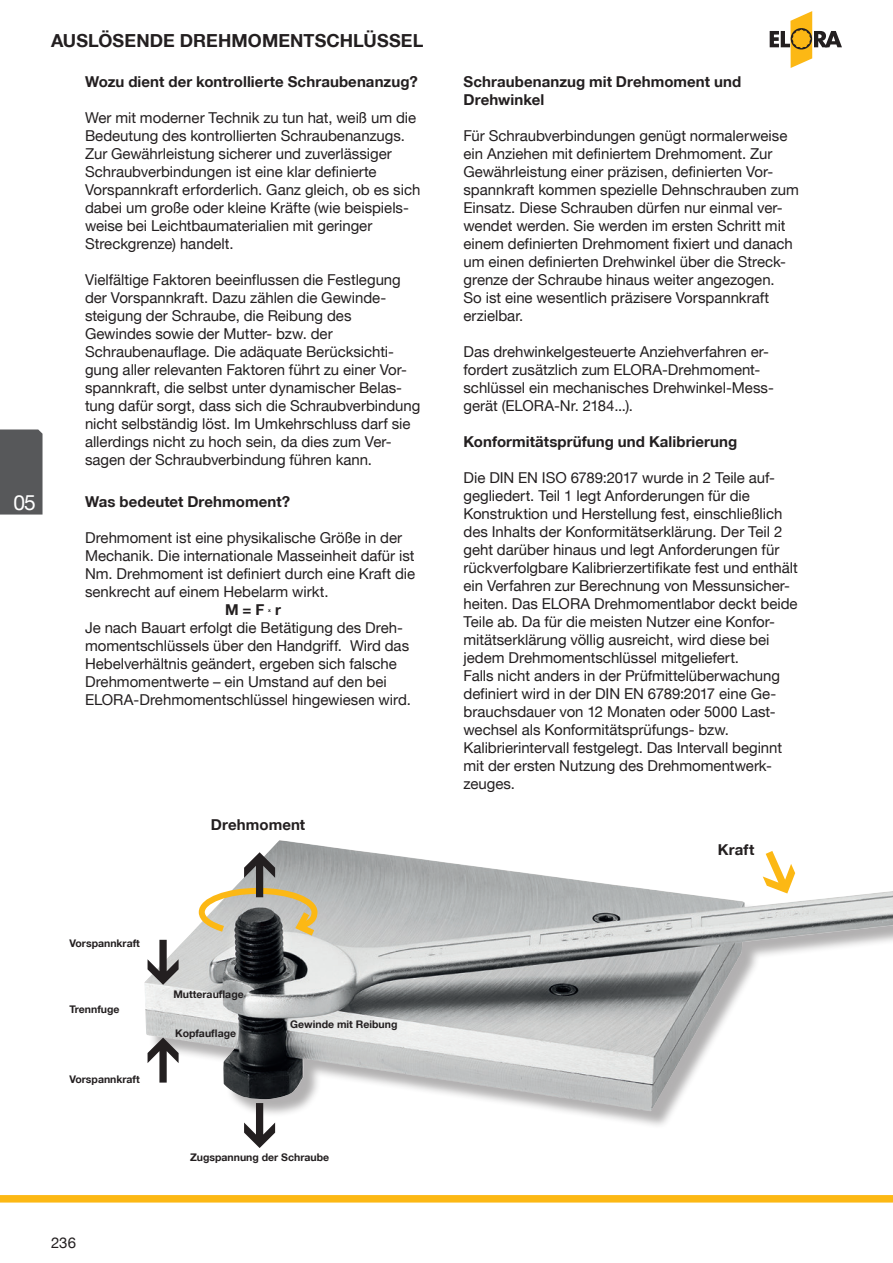
<style>
.page{position:relative;width:893px;height:1263px;background:#fff}
.page>*{position:absolute;margin:0;border:0;box-sizing:border-box;transform-origin:0 0}
.t1{font:21px "Helvetica Neue LT";color:#fff}
.Kopf_Bezeichnung{font:700 18px "Helvetica Neue LT";letter-spacing:.005em;color:#231f20}
.Code___Elopikto{font:15px/18px "Helvetica Neue LT";letter-spacing:-.005em;color:#231f20}
.Code___Elopikto-2{font:700 15px "Helvetica Neue LT";letter-spacing:.005em;color:#231f20}
.t2{font:700 10.5px "Helvetica Neue LT";color:#231f20}
.Code___Elopikto-3{font:700 5.25px "Helvetica Neue LT";color:#231f20}
</style>
<div class="page">
<div style="left:0;top:429px;width:43px;height:85px;background:#57585a"></div>
<svg style="left:770px;top:11px;width:72px;height:57px"></svg>
<div style="left:0;top:1195px;width:893px;height:7px;background:#fcb814"></div>
<div style="left:147px;top:843px;width:746px;height:286px;background:#231f20;opacity:.35"></div>
<img style="left:145px;top:840px;width:748px;height:271px">
<svg style="left:244px;top:1103px;width:31px;height:45px"></svg>
<svg style="left:763px;top:851px;width:32px;height:42px"></svg>
<svg style="left:148px;top:1037px;width:31px;height:45px"></svg>
<svg style="left:148px;top:940px;width:31px;height:45px"></svg>
<svg style="left:196px;top:852px;width:125px;height:89px"></svg>
<h1 class="t1" style="left:13px;top:489px;width:24px">05</h1>
<p class="Kopf_Bezeichnung" style="left:51px;top:30px;width:374px">AUSLÖSENDE DREHMOMENTSCHLÜSSEL</p>
<p class="Code___Elopikto-2" style="left:85px;top:73px;width:334px">Wozu dient der kontrollierte Schraubenanzug?</p>
<p class="Code___Elopikto" style="left:85px;top:109px;width:333px">Wer mit moderner Technik zu tun hat, weiß um die<br>Bedeutung des kontrollierten Schraubenanzugs.</p>
<p class="Code___Elopikto" style="left:85px;top:145px;width:337px">Zur Gewährleistung sicherer und zuverlässiger Schraubverbindungen ist eine klar definierte Vorspannkraft erforderlich. Ganz gleich, ob es sich dabei um große oder kleine Kräfte (wie beispiels&shy;weise bei Leichtbaumaterialien mit geringer Streckgrenze) handelt.</p>
<p class="Code___Elopikto" style="left:85px;top:271px;width:317px">Vielfältige Faktoren beeinflussen die Festlegung der Vorspannkraft. Dazu zählen die Gewinde-</p>
<p class="Code___Elopikto" style="left:85px;top:307px;width:268px">steigung der Schraube, die Reibung des</p>
<p class="Code___Elopikto" style="left:85px;top:325px;width:337px">Gewindes sowie der Mutter- bzw. der Schraubenauflage. Die adäquate Berücksichti&shy;gung aller relevanten Faktoren führt zu einer Vor&shy;spannkraft, die selbst unter dynamischer Belas&shy;tung dafür sorgt, dass sich die Schraubverbindung nicht selbständig löst. Im Umkehrschluss darf sie allerdings nicht zu hoch sein, da dies zum Ver&shy;sagen der Schraubverbindung führen kann.</p>
<p class="Code___Elopikto-2" style="left:85px;top:492px;width:207px">Was bedeutet Drehmoment?</p>
<p class="Code___Elopikto" style="left:85px;top:528px;width:319px">Drehmoment ist eine physikalische Größe in der</p>
<p class="Code___Elopikto" style="left:85px;top:546px;width:332px;text-align:justify">Mechanik. Die internationale Masseinheit dafür ist Nm. Drehmoment ist definiert durch eine Kraft die senkrecht auf einem Hebelarm wirkt.</p>
<p class="Code___Elopikto-2" style="left:225px;top:600px;width:41px">M = F</p>
<p class="Code___Elopikto-3" style="left:268px;top:607px;width:4px">x</p>
<p class="Code___Elopikto-2" style="left:275px;top:600px;width:7px">r</p>
<p class="Code___Elopikto" style="left:85px;top:618px;width:327px">Je nach Bauart erfolgt die Betätigung des Dreh&shy;momentschlüssels über den Handgriff. Wird das Hebelverhältnis geändert, ergeben sich falsche Drehmomentwerte – ein Umstand auf den bei ELORA-Drehmomentschlüssel hingewiesen wird.</p>
<p class="Code___Elopikto-2" style="left:211px;top:815px;width:96px">Drehmoment</p>
<p class="t2" style="left:70px;top:937px;width:72px">Vorspannkraft</p>
<p class="t2" style="left:70px;top:1003px;width:51px">Trennfuge</p>
<p class="t2" style="left:69px;top:1072px;width:72px">Vorspannkraft</p>
<p class="Code___Elopikto" style="left:51px;top:1233px;width:27px">236</p>
<p class="t2" style="left:173px;top:987px;width:72px">Mutterauflage</p>
<p class="t2" style="left:175px;top:1026px;width:63px">Kopfauflage</p>
<p class="t2" style="left:290px;top:1017px;width:109px">Gewinde mit Reibung</p>
<p class="t2" style="left:190px;top:1151px;width:141px">Zugspannung der Schraube</p>
<p class="Code___Elopikto-2" style="left:463px;top:73px;width:279px">Schraubenanzug mit Drehmoment und</p>
<p class="Code___Elopikto-2" style="left:463px;top:91px;width:82px">Drehwinkel</p>
<p class="Code___Elopikto" style="left:463px;top:127px;width:337px">Für Schraubverbindungen genügt normalerweise ein Anziehen mit definiertem Drehmoment. Zur Gewährleistung einer präzisen, definierten Vor&shy;spannkraft kommen spezielle Dehnschrauben zum Einsatz. Diese Schrauben dürfen nur einmal ver&shy;wendet werden. Sie werden im ersten Schritt mit einem definierten Drehmoment fixiert und danach um einen definierten Drehwinkel über die Streck&shy;grenze der Schraube hinaus weiter angezogen.</p>
<p class="Code___Elopikto" style="left:463px;top:289px;width:307px">So ist eine wesentlich präzisere Vorspannkraft erzielbar.</p>
<p class="Code___Elopikto" style="left:463px;top:343px;width:307px">Das drehwinkelgesteuerte Anziehverfahren er-</p>
<p class="Code___Elopikto" style="left:463px;top:361px;width:298px">fordert zusätzlich zum ELORA-Drehmoment-</p>
<p class="Code___Elopikto" style="left:463px;top:379px;width:312px">schlüssel ein mechanisches Drehwinkel-Mess&shy;gerät (ELORA-Nr. 2184...).</p>
<p class="Code___Elopikto-2" style="left:463px;top:433px;width:275px">Konformitätsprüfung und Kalibrierung</p>
<p class="Code___Elopikto" style="left:463px;top:469px;width:336px">Die DIN EN ISO 6789:2017 wurde in 2 Teile auf&shy;gegliedert. Teil 1 legt Anforderungen für die Konstruktion und Herstellung fest, einschließlich des Inhalts der Konformitätserklärung. Der Teil 2 geht darüber hinaus und legt Anforderungen für rückverfolgbare Kalibrierzertifikate fest und enthält ein Verfahren zur Berechnung von Messunsicher&shy;heiten. Das ELORA Drehmomentlabor deckt beide Teile ab. Da für die meisten Nutzer eine Konfor&shy;mitätserklärung völlig ausreicht, wird diese bei jedem Drehmomentschlüssel mitgeliefert.</p>
<p class="Code___Elopikto" style="left:463px;top:667px;width:318px">Falls nicht anders in der Prüfmittelüberwachung definiert wird in der DIN EN 6789:2017 eine Ge-</p>
<p class="Code___Elopikto" style="left:463px;top:703px;width:314px">brauchsdauer von 12 Monaten oder 5000 Last&shy;wechsel als Konformitätsprüfungs- bzw.</p>
<p class="Code___Elopikto" style="left:463px;top:739px;width:320px">Kalibrierintervall festgelegt. Das Intervall beginnt mit der ersten Nutzung des Drehmomentwerk-</p>
<p class="Code___Elopikto" style="left:463px;top:775px;width:53px">zeuges.</p>
<p class="Code___Elopikto-2" style="left:718px;top:841px;width:38px">Kraft</p>
</div>
